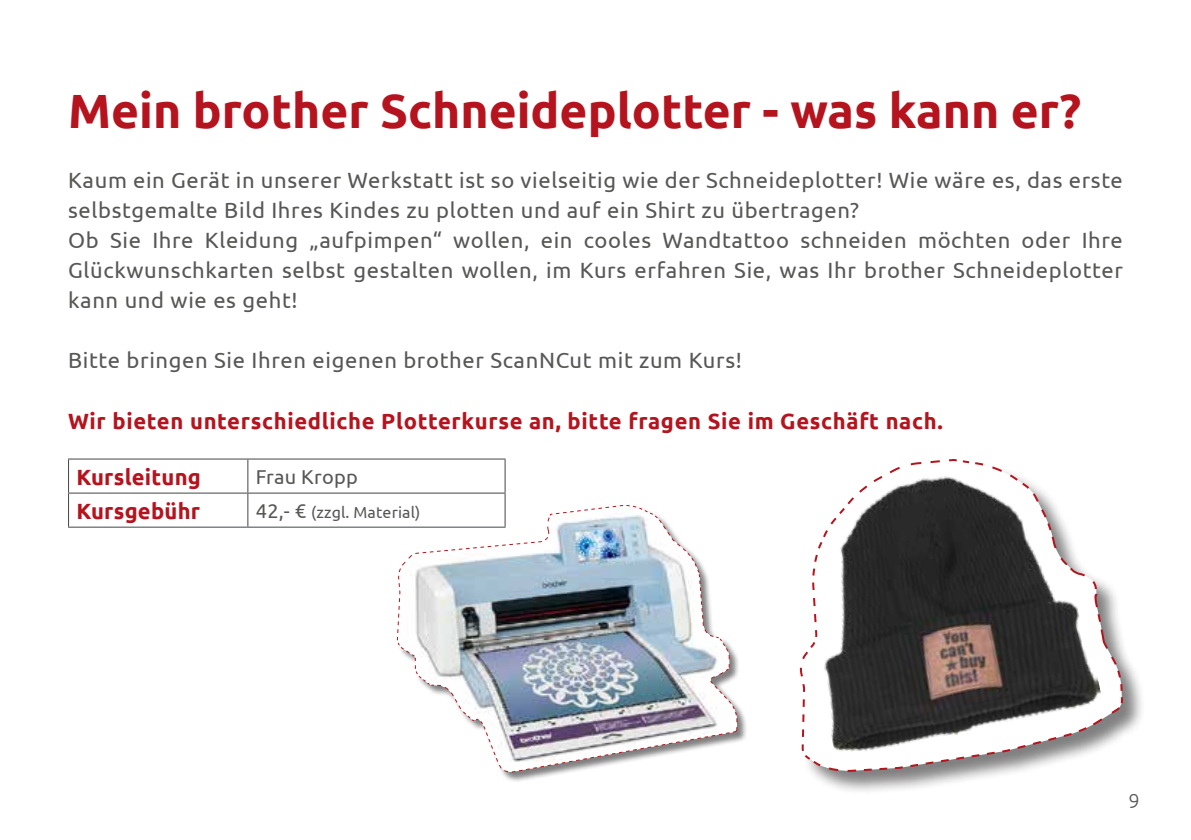
<style>
.page{position:relative;width:1191px;height:840px;background:#fff}
.page>*{position:absolute;margin:0;border:0;box-sizing:border-box;transform-origin:0 0}
.t1{font:700 48px "Ubuntu";color:#b5131d}
.t2{font:22px/30px "Ubuntu";letter-spacing:.03em;color:#575756}
.t3{font:700 22px "Ubuntu";letter-spacing:.03em;color:#b5131d}
.t4{font:700 22px "Ubuntu";letter-spacing:.01em;color:#b5131d}
.t5{font:20px "Ubuntu";letter-spacing:.01em;color:#575756}
.t6{font:300 20px "Ubuntu";color:#575756}
.t7{font:16px "Ubuntu";letter-spacing:.01em;color:#575756}
.s1{font-size:20px}
</style>
<div class="page">
<hr style="left:68px;top:458px;width:180px;height:1px;background:#444547">
<hr style="left:68px;top:459px;width:1px;height:33px;background:#444547">
<hr style="left:248px;top:458px;width:257px;height:1px;background:#444547">
<hr style="left:247px;top:459px;width:1px;height:33px;background:#444547">
<hr style="left:504px;top:459px;width:1px;height:33px;background:#444547">
<hr style="left:68px;top:492px;width:180px;height:1px;background:#444547">
<hr style="left:68px;top:493px;width:1px;height:33px;background:#444547">
<hr style="left:248px;top:492px;width:257px;height:1px;background:#444547">
<hr style="left:247px;top:493px;width:1px;height:33px;background:#444547">
<hr style="left:504px;top:493px;width:1px;height:33px;background:#444547">
<hr style="left:68px;top:526px;width:180px;height:1px;background:#444547">
<hr style="left:248px;top:526px;width:257px;height:1px;background:#444547">
<div style="left:397px;top:505px;width:351px;height:277px;background:#000;opacity:.5"></div>
<img style="left:396px;top:504px;width:342px;height:268px">
<div style="left:800px;top:459px;width:346px;height:336px;background:#000;opacity:.5"></div>
<svg style="left:800px;top:459px;width:324px;height:336px"></svg>
<img style="left:799px;top:459px;width:304px;height:300px">
<h1 class="t1" style="left:68px;top:82px;width:1015px">Mein brother Schneideplotter - was kann er?</h1>
<p class="t2" style="left:68px;top:165px;width:1056px">Kaum ein Gerät in unserer Werkstatt ist so vielseitig wie der Schneideplotter! Wie wäre es, das erste selbstgemalte Bild Ihres Kindes zu plotten und auf ein Shirt zu übertragen?<br>Ob Sie Ihre Kleidung „aufpimpen“ wollen, ein cooles Wandtattoo schneiden möchten oder Ihre Glückwunschkarten selbst gestalten wollen, im Kurs erfahren Sie, was Ihr brother Schneideplotter kann und wie es geht!</p>
<p class="t2" style="left:68px;top:345px;width:675px">Bitte bringen Sie Ihren eigenen brother ScanNCut mit zum Kurs!</p>
<p class="t3" style="left:68px;top:407px;width:876px">Wir bieten unterschiedliche Plotterkurse an, bitte fragen Sie im Geschäft nach.</p>
<p class="t4" style="left:77px;top:463px;width:126px">Kursleitung</p>
<p class="t5" style="left:256px;top:464px;width:103px">Frau Kropp</p>
<p class="t4" style="left:77px;top:497px;width:125px">Kursgebühr</p>
<p class="t7" style="left:256px;top:502px;width:166px"><span class="s1">42,- €</span> (zzgl. Material)</p>
<p class="t6" style="left:1128px;top:788px;width:13px">9</p>
</div>
